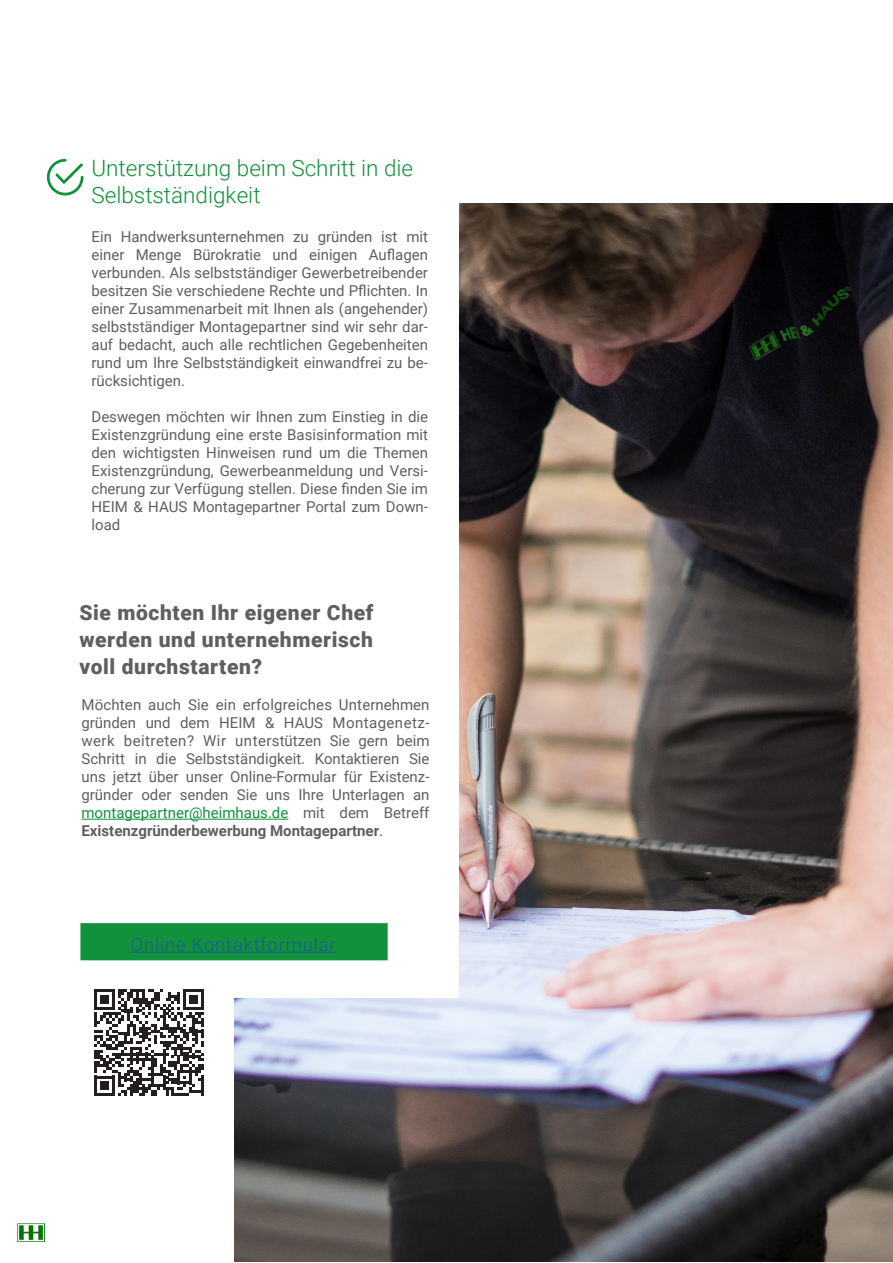
<style>
.page{position:relative;width:893px;height:1263px;background:#fff}
.page>*{position:absolute;margin:0;border:0;box-sizing:border-box;transform-origin:0 0}
.t1{font:300 22.5px/27px "Roboto";color:#119139}
.t2{font:900 21px/27px "Roboto";letter-spacing:.03em;color:#5f5f5f;text-align:justify}
.t3{font:300 18.3px "Roboto";letter-spacing:.05em;color:#175d9e}
.t4{font:15px/18px "Roboto";color:#5f5f5f;text-align:justify}
.s1{color:#119139}
.s2{font-weight:700}
</style>
<div class="page">
<img style="left:234px;top:203px;width:659px;height:1058px">
<div style="left:57px;top:186px;width:402px;height:812px;background:#fff"></div>
<hr style="left:81px;top:819px;width:207px;height:1px;background:#119139">
<div style="left:80px;top:923px;width:308px;height:37px;background:#119139;border:1px solid #119139"></div>
<hr style="left:131px;top:952px;width:205px;height:1px;background:#175d9e">
<img style="left:17px;top:1223px;width:28px;height:18px">
<svg style="left:47px;top:159px;width:36px;height:36px"></svg>
<svg style="left:94px;top:989px;width:110px;height:107px"></svg>
<hr style="left:201px;top:1075px;width:3px;height:21px;background:#231f20">
<p class="t1" style="left:92px;top:153px;width:323px">Unterstützung beim Schritt in die<br>Selbstständigkeit</p>
<p class="t4" style="left:92px;top:227px;width:338px">Ein Handwerksunternehmen zu gründen ist mit einer Menge Bürokratie und einigen Auflagen verbunden. Als selbstständiger Gewerbetreibender besitzen Sie verschiedene Rechte und Pflichten. In einer Zusammenarbeit mit Ihnen als (angehender) selbstständiger Montagepartner sind wir sehr dar&shy;auf bedacht, auch alle rechtlichen Gegebenheiten rund um Ihre Selbstständigkeit einwandfrei zu be&shy;rücksichtigen.</p>
<p class="t4" style="left:92px;top:407px;width:338px">Deswegen möchten wir Ihnen zum Einstieg in die Existenzgründung eine erste Basisinformation mit den wichtigsten Hinweisen rund um die Themen Existenzgründung, Gewerbeanmeldung und Versi&shy;cherung zur Verfügung stellen. Diese finden Sie im HEIM &amp; HAUS Montagepartner Portal zum Down&shy;load</p>
<p class="t2" style="left:79px;top:598px;width:296px">Sie möchten Ihr eigener Chef werden und unternehmerisch voll durchstarten?</p>
<p class="t4" style="left:81px;top:695px;width:349px">Möchten auch Sie ein erfolgreiches Unternehmen gründen und dem HEIM &amp; HAUS Montagenetz&shy;werk beitreten? Wir unterstützen Sie gern beim Schritt in die Selbstständigkeit. Kontaktieren Sie uns jetzt über unser Online-Formular für Existenz&shy;gründer oder senden Sie uns Ihre Unterlagen an <span class="s1">montagepartner@heimhaus.de</span> mit dem Betreff <span class="s2">Existenzgründerbewerbung Montagepartner</span>.</p>
<p class="t3" style="left:131px;top:931px;width:206px">Online Kontaktformular</p>
</div>
